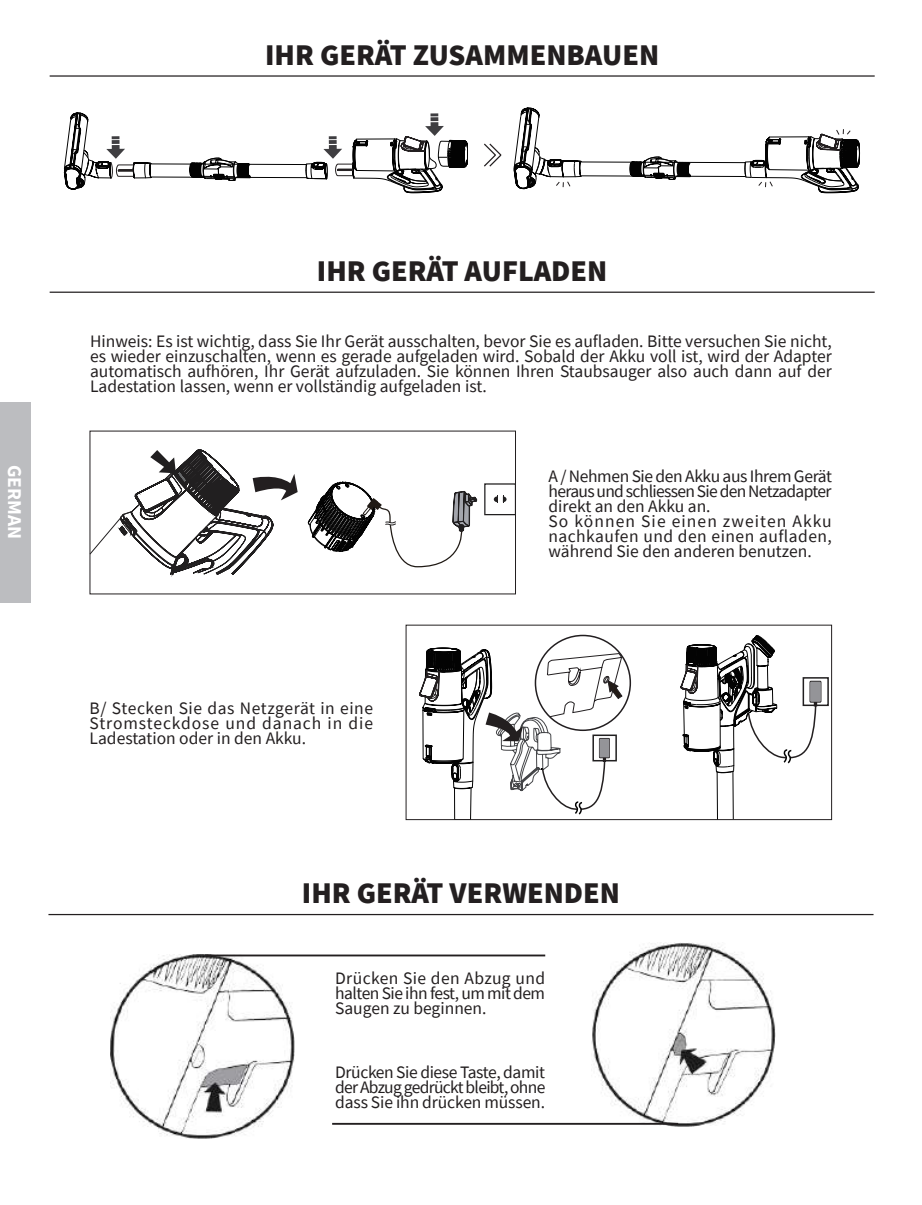
<style>
.page{position:relative;width:922px;height:1205px;background:#fff}
.page>*{position:absolute;margin:0;border:0;box-sizing:border-box;transform-origin:0 0}
.t1{font:900 30px "Source Sans Pro";color:#231f20}
.t2{font:700 19.5px "Source Sans Pro";color:#fff}
.t3{font:17.5px/15px "Source Sans Pro";color:#231f20;text-align:justify}
</style>
<div class="page">
<hr style="left:50px;top:75px;width:824px;height:2px;background:#231f20">
<hr style="left:50px;top:292px;width:824px;height:1px;background:#231f20">
<div style="left:484px;top:483px;width:31px;height:32px;border:1px solid #211f20"></div>
<svg style="left:493px;top:496px;width:13px;height:7px"></svg>
<svg style="left:308px;top:482px;width:169px;height:86px"></svg>
<svg style="left:89px;top:450px;width:208px;height:125px"></svg>
<div style="left:802px;top:677px;width:26px;height:29px;border:2px solid #211f20"></div>
<svg style="left:809px;top:681px;width:12px;height:22px"></svg>
<svg style="left:419px;top:634px;width:203px;height:184px"></svg>
<svg style="left:680px;top:635px;width:140px;height:183px"></svg>
<div style="left:405px;top:625px;width:426px;height:195px;border:1px solid #231f20"></div>
<svg style="left:64px;top:113px;width:403px;height:80px"></svg>
<div style="left:425px;top:142px;width:4px;height:26px;border:1px solid #030303;border-radius:50%"></div>
<svg style="left:514px;top:107px;width:345px;height:86px"></svg>
<div style="left:218px;top:185px;width:58px;height:21px;background:#fff"></div>
<div style="left:626px;top:102px;width:59px;height:21px;background:#fff"></div>
<svg style="left:484px;top:143px;width:18px;height:24px"></svg>
<hr style="left:48px;top:914px;width:825px;height:1px;background:#231f20">
<img style="left:591px;top:942px;width:184px;height:184px">
<img style="left:110px;top:954px;width:185px;height:185px">
<hr style="left:206px;top:954px;width:339px;height:2px;background:#231f20">
<hr style="left:332px;top:1123px;width:346px;height:2px;background:#231f20">
<div style="left:0;top:402px;width:31px;height:200px;background:#bcbdc0"></div>
<h1 class="t1" style="left:265px;top:34px;width:395px">IHR GERÄT ZUSAMMENBAUEN</h1>
<p class="t2" style="left:28px;top:465px;width:76px;rotate:90deg">GERMAN</p>
<h1 class="t1" style="left:317px;top:250px;width:292px">IHR GERÄT AUFLADEN</h1>
<p class="t3" style="left:90px;top:333px;width:743px">Hinweis: Es ist wichtig, dass Sie Ihr Gerät ausschalten, bevor Sie es aufladen. Bitte versuchen Sie nicht, es wieder einzuschalten, wenn es gerade aufgeladen wird. Sobald der Akku voll ist, wird der Adapter automatisch aufhören, Ihr Gerät aufzuladen. Sie können Ihren Staubsauger also auch dann auf der Ladestation lassen, wenn er vollständig aufgeladen ist.</p>
<p class="t3" style="left:90px;top:700px;width:285px">B/ Stecken Sie das Netzgerät in eine Stromsteckdose und danach in die Ladestation oder in den Akku.</p>
<p class="t3" style="left:548px;top:468px;width:285px;text-align:left">A / Nehmen Sie den Akku aus Ihrem Gerät heraus und schliessen Sie den Netzadapter direkt an den Akku an.<br>So können Sie einen zweiten Akku nachkaufen und den einen aufladen, während Sie den anderen benutzen.</p>
<h1 class="t1" style="left:302px;top:872px;width:319px">IHR GERÄT VERWENDEN</h1>
<p class="t3" style="left:335px;top:970px;width:211px">Drücken Sie den Abzug und halten Sie ihn fest, um mit dem Saugen zu beginnen.</p>
<p class="t3" style="left:335px;top:1064px;width:212px">Drücken Sie diese Taste, damit der Abzug gedrückt bleibt, ohne dass Sie ihn drücken müssen.</p>
</div>
